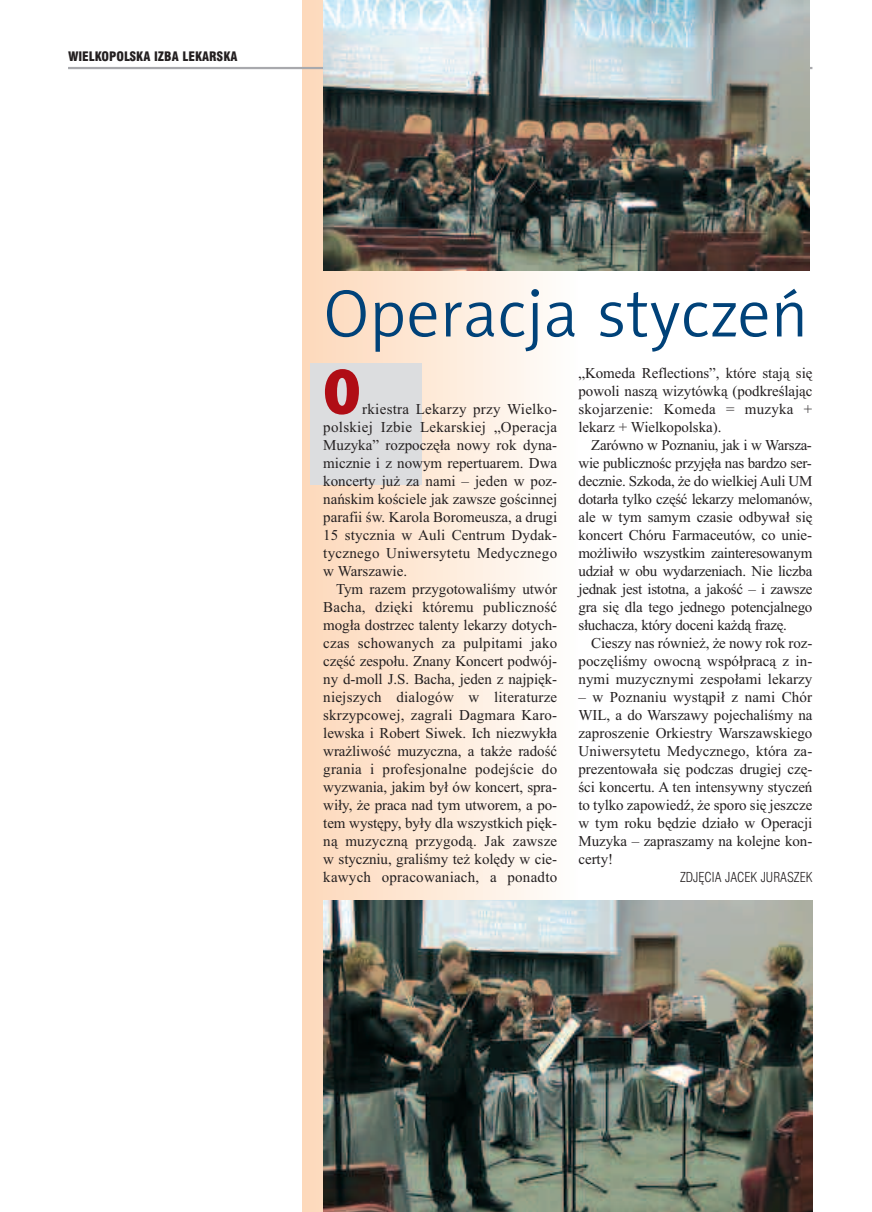
<style>
.page{position:relative;width:872px;height:1212px;background:#fff}
.page>*{position:absolute;margin:0;border:0;box-sizing:border-box;transform-origin:0 0}
.t1{font:67.5px "Naomi Sans EFNTT Light";color:#004279}
.t2{font:900 condensed 66px "Myriad Pro";color:#b00d15;scale:1.14 1}
.t3{font:15px/18px "Times New Roman";color:#231f20;text-align:justify}
.t4{font:13.5px "Swis 721 Lt Cn EU";color:#231f20}
.t5{font:12.75px "Swis 721 Blk Cn EU";color:#231f20}
</style>
<div class="page">
<div style="left:302px;top:0;width:276px;height:1212px;background:linear-gradient(to right,#fdd7b9,#fefefc)"></div>
<div style="left:310px;top:363px;width:112px;height:122px;background:#dcdddf"></div>
<hr style="left:68px;top:67px;width:744px;height:2px;background:#a8a9ad">
<img style="left:323px;top:0;width:486px;height:270px">
<img style="left:323px;top:900px;width:489px;height:312px">
<p class="t5" style="left:68px;top:48px;width:171px">WIELKOPOLSKA IZBA LEKARSKA</p>
<h1 class="t1" style="left:323px;top:275px;width:486px">Operacja styczeń</h1>
<h2 class="t2" style="left:323px;top:369px;width:34px">O</h2>
<p class="t3" style="left:578px;top:364px;width:235px">„Komeda Reflections”, które stają się powoli naszą wizytówką (podkreślając skojarzenie: Komeda = muzyka + lekarz + Wielkopolska).</p>
<p class="t3" style="left:578px;top:436px;width:235px;text-indent:13px">Zarówno w Poznaniu, jak i w Warsza&shy;wie publicznośc przyjęła nas bardzo ser&shy;decznie. Szkoda, że do wielkiej Auli UM dotarła tylko część lekarzy melomanów, ale w tym samym czasie odbywał się koncert Chóru Farmaceutów, co unie&shy;możliwiło wszystkim zainteresowanym udział w obu wydarzeniach. Nie liczba jednak jest istotna, a jakość – i zawsze gra się dla tego jednego potencjalnego słuchacza, który doceni każdą frazę.</p>
<p class="t3" style="left:578px;top:634px;width:235px;text-indent:13px">Cieszy nas również, że nowy rok roz&shy;poczęliśmy owocną współpracą z in&shy;nymi muzycznymi zespołami lekarzy</p>
<p class="t3" style="left:578px;top:688px;width:235px">– w Poznaniu wystąpił z nami Chór WIL, a do Warszawy pojechaliśmy na zaproszenie Orkiestry Warszawskiego Uniwersytetu Medycznego, która za&shy;prezentowała się podczas drugiej czę&shy;ści koncertu. A ten intensywny styczeń to tylko zapowiedź, że sporo się jeszcze w tym roku będzie działo w Operacji Muzyka – zapraszamy na kolejne kon&shy;certy!</p>
<p class="t4" style="left:680px;top:869px;width:134px">ZDJĘCIA JACEK JURASZEK</p>
<p class="t3" style="left:323px;top:400px;width:235px;text-indent:39px">rkiestra Lekarzy przy Wielko&shy;polskiej Izbie Lekarskiej „Operacja Muzyka” rozpoczęła nowy rok dyna&shy;micznie i z nowym repertuarem. Dwa koncerty już za nami – jeden w poz&shy;nańskim kościele jak zawsze gościnnej parafii św. Karola Boromeusza, a drugi 15 stycznia w Auli Centrum Dydak&shy;tycznego Uniwersytetu Medycznego w Warszawie.</p>
<p class="t3" style="left:323px;top:580px;width:235px;text-indent:13px">Tym razem przygotowaliśmy utwór Bacha, dzięki któremu publiczność mogła dostrzec talenty lekarzy dotych&shy;czas schowanych za pulpitami jako część zespołu. Znany Koncert podwój&shy;ny d-moll J.S. Bacha, jeden z najpięk&shy;niejszych dialogów w literaturze skrzypcowej, zagrali Dagmara Karo&shy;lewska i Robert Siwek. Ich niezwykła wrażliwość muzyczna, a także radość grania i profesjonalne podejście do wyzwania, jakim był ów koncert, spra&shy;wiły, że praca nad tym utworem, a po&shy;tem występy, były dla wszystkich pięk&shy;ną muzyczną przygodą. Jak zawsze w styczniu, graliśmy też kolędy w cie&shy;kawych opracowaniach, a ponadto</p>
</div>
